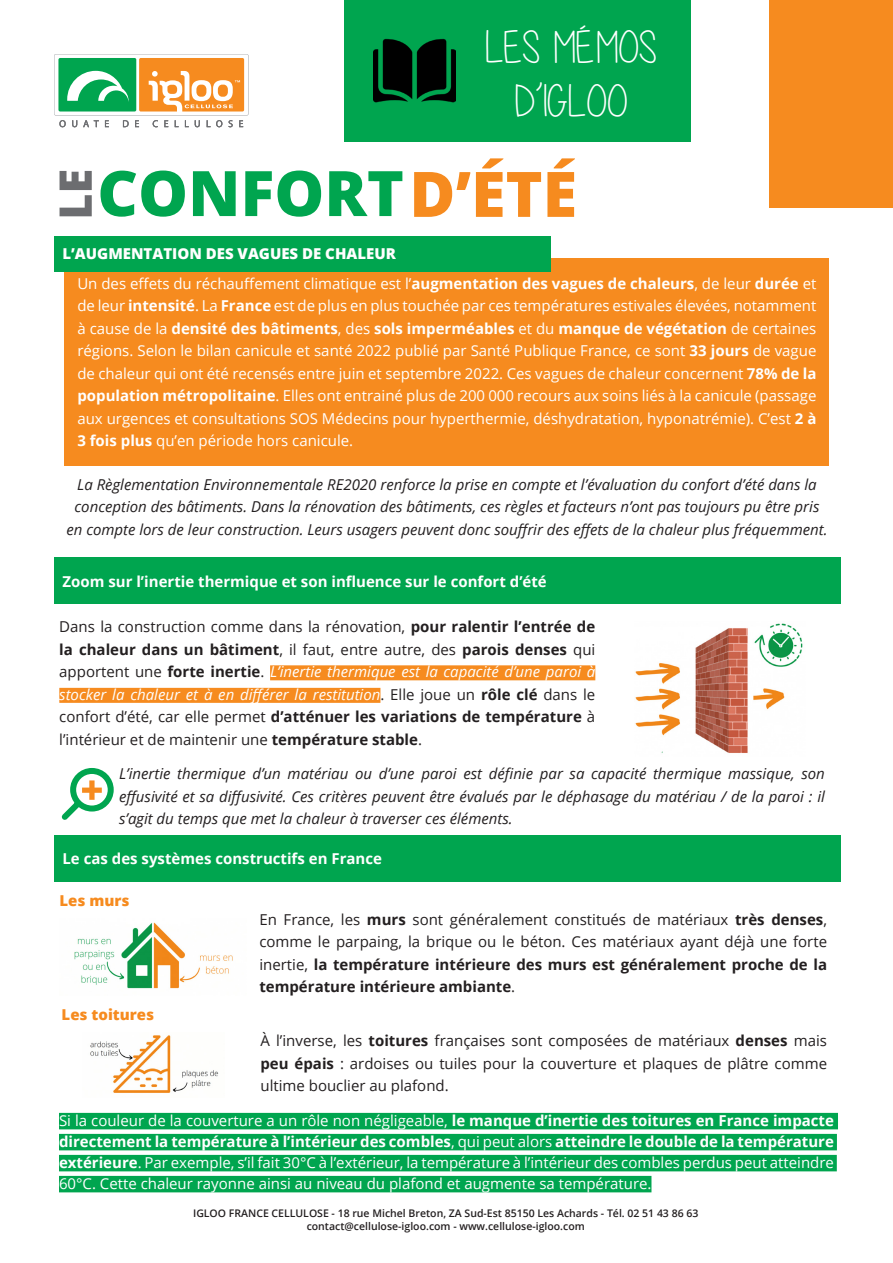
<style>
.page{position:relative;width:893px;height:1263px;background:#fff}
.page>*{position:absolute;margin:0;border:0;box-sizing:border-box;transform-origin:0 0}
.t1{font:45px/54px "Alittlesunshine";color:#fff;text-align:center}
.t2{font:15px/22.5px "Open Sans";color:#fff;text-align:justify}
.t3{font:15px/22.5px "Open Sans";color:#231f20;text-align:justify}
.t4{font:italic 15px/22.5px "Open Sans";color:#231f20;text-align:center}
.t5{font:700 15px "Open Sans";color:#fff}
.t6{font:800 15px "Open Sans";color:#fff}
.t7{font:800 15px "Open Sans";color:#f68b1f}
.t8{font:600 10.5px/12.6px "Open Sans";color:#231f20;text-align:center}
.s1{font-weight:700}
.s2{font-style:italic;color:#fff}
</style>
<div class="page">
<svg style="left:54px;top:54px;width:195px;height:73px"></svg>
<svg style="left:635px;top:141px;width:46px;height:1px"></svg>
<div style="left:344px;top:0;width:347px;height:141px;background:#00a54f"></div>
<div style="left:769px;top:0;width:124px;height:207px;background:#f68b1f"></div>
<img style="left:373px;top:38px;width:82px;height:65px">
<div style="left:65px;top:258px;width:764px;height:208px;background:#f68b1f"></div>
<div style="left:54px;top:236px;width:497px;height:35px;background:#00a54f"></div>
<div style="left:270px;top:665px;width:325px;height:15px;background:#f68b1f"></div>
<div style="left:59px;top:688px;width:321px;height:15px;background:#f68b1f"></div>
<div style="left:59px;top:1113px;width:779px;height:16px;background:#00a54f"></div>
<div style="left:59px;top:1134px;width:778px;height:16px;background:#00a54f"></div>
<div style="left:59px;top:1155px;width:778px;height:16px;background:#00a54f"></div>
<div style="left:59px;top:1176px;width:592px;height:16px;background:#00a54f"></div>
<div style="left:54px;top:558px;width:786px;height:46px;background:#00a54f"></div>
<div style="left:54px;top:836px;width:786px;height:46px;background:#00a54f"></div>
<svg style="left:101px;top:171px;width:84px;height:46px"></svg>
<svg style="left:193px;top:171px;width:43px;height:45px"></svg>
<svg style="left:245px;top:171px;width:76px;height:46px"></svg>
<svg style="left:329px;top:171px;width:73px;height:45px"></svg>
<svg style="left:414px;top:172px;width:56px;height:45px"></svg>
<svg style="left:476px;top:158px;width:65px;height:59px"></svg>
<svg style="left:547px;top:158px;width:28px;height:59px"></svg>
<svg style="left:60px;top:171px;width:32px;height:45px"></svg>
<img style="left:635px;top:623px;width:168px;height:130px">
<img style="left:74px;top:922px;width:159px;height:67px">
<img style="left:90px;top:1035px;width:129px;height:58px">
<svg style="left:61px;top:768px;width:53px;height:52px"></svg>
<p class="t6" style="left:63px;top:242px;width:335px">L’AUGMENTATION DES VAGUES DE CHALEUR</p>
<p class="t1" style="left:485px;top:20px;width:173px">LES MÉMOS<br>D’IGLOO</p>
<p class="t2" style="left:77px;top:272px;width:740px">Un des effets du réchauffement climatique est l’<span class="s1">augmentation des vagues de chaleurs</span>, de leur <span class="s1">durée</span> et de leur <span class="s1">intensité</span>. La <span class="s1">France</span> est de plus en plus touchée par ces températures estivales élevées, notamment à cause de la <span class="s1">densité des bâtiments</span>, des <span class="s1">sols imperméables</span> et du <span class="s1">manque de végétation</span> de certaines régions. Selon le bilan canicule et santé 2022 publié par Santé Publique France, ce sont <span class="s1">33 jours</span> de vague de chaleur qui ont été recensés entre juin et septembre 2022. Ces vagues de chaleur concernent <span class="s1">78% de la population métropolitaine</span>. Elles ont entrainé plus de 200 000 recours aux soins liés à la canicule (passage aux urgences et consultations SOS Médecins pour hyperthermie, déshydratation, hyponatrémie). C’est <span class="s1">2 à 3 fois plus</span> qu’en période hors canicule.</p>
<p class="t4" style="left:66px;top:473px;width:763px">La Règlementation Environnementale RE2020 renforce la prise en compte et l’évaluation du confort d’été dans la conception des bâtiments. Dans la rénovation des bâtiments, ces règles et facteurs n’ont pas toujours pu être pris en compte lors de leur construction. Leurs usagers peuvent donc souffrir des effets de la chaleur plus fréquemment.</p>
<p class="t5" style="left:63px;top:570px;width:486px">Zoom sur l’inertie thermique et son influence sur le confort d’été</p>
<p class="t3" style="left:59px;top:615px;width:537px">Dans la construction comme dans la rénovation, <span class="s1">pour ralentir l’entrée de la chaleur dans un bâtiment</span>, il faut, entre autre, des <span class="s1">parois denses</span> qui apportent une <span class="s1">forte inertie</span>. <span class="s2">L’inertie thermique est la capacité d’une paroi à stocker la chaleur et à en différer la restitution</span>. Elle joue un <span class="s1">rôle clé</span> dans le confort d’été, car elle permet <span class="s1">d’atténuer les variations de température</span> à l’intérieur et de maintenir une <span class="s1">température stable</span>.</p>
<p class="t4" style="left:119px;top:762px;width:707px;text-align:justify">L’inertie thermique d’un matériau ou d’une paroi est définie par sa capacité thermique massique, son effusivité et sa diffusivité. Ces critères peuvent être évalués par le déphasage du matériau / de la paroi : il s’agit du temps que met la chaleur à traverser ces éléments.</p>
<p class="t5" style="left:63px;top:848px;width:321px">Le cas des systèmes constructifs en France</p>
<p class="t7" style="left:60px;top:889px;width:71px">Les murs</p>
<p class="t7" style="left:62px;top:1003px;width:94px">Les toitures</p>
<p class="t3" style="left:259px;top:907px;width:569px">En France, les <span class="s1">murs</span> sont généralement constitués de matériaux <span class="s1">très denses</span>, comme le parpaing, la brique ou le béton. Ces matériaux ayant déjà une forte inertie, <span class="s1">la température intérieure des murs est généralement proche de la température intérieure ambiante</span>.</p>
<p class="t3" style="left:260px;top:1029px;width:568px">À l’inverse, les <span class="s1">toitures</span> françaises sont composées de matériaux <span class="s1">denses</span> mais <span class="s1">peu épais</span> : ardoises ou tuiles pour la couverture et plaques de plâtre comme ultime bouclier au plafond.</p>
<p class="t2" style="left:59px;top:1109px;width:776px;line-height:21px">Si la couleur de la couverture a un rôle non négligeable, <span class="s1">le manque d’inertie des toitures en France impacte directement la température à l’intérieur des combles</span>, qui peut alors <span class="s1">atteindre le double de la température extérieure</span>. Par exemple, s’il fait 30°C à l’extérieur, la température à l’intérieur des combles perdus peut atteindre 60°C. Cette chaleur rayonne ainsi au niveau du plafond et augmente sa température.</p>
<p class="t8" style="left:193px;top:1207px;width:507px">IGLOO FRANCE CELLULOSE - 18 rue Michel Breton, ZA Sud-Est 85150 Les Achards - Tél. 02 51 43 86 63 contact@cellulose-igloo.com - www.cellulose-igloo.com</p>
</div>
